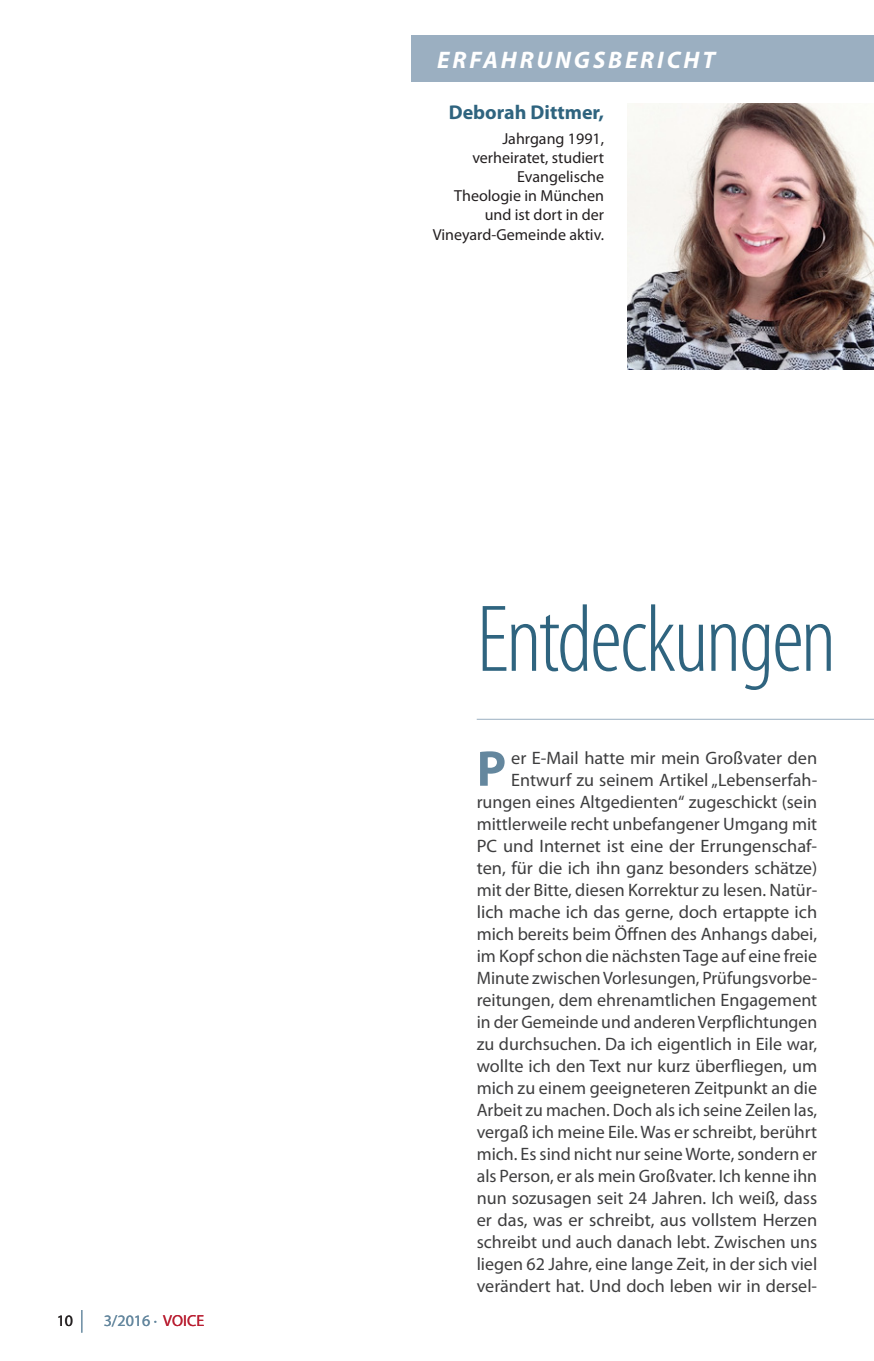
<style>
.page{position:relative;width:874px;height:1361px;background:#fff}
.page>*{position:absolute;margin:0;border:0;box-sizing:border-box;transform-origin:0 0}
.V-Titel-48{font:300 condensed 96px "Myriad Pro";letter-spacing:-.025em;color:#2f647f}
.V-Text-9-Initiale{font:700 50.6px "Myriad Pro";color:#64879e}
.V-Rubrik{font:italic 700 24px "Myriad Pro";letter-spacing:.12em;color:#fff}
.Autorenname_Steckbri{font:700 20px "Myriad Pro";color:#2f647f}
.V-Text-9-Initiale-2{font:18px/22px "Myriad Pro";color:#3e3e3f;text-align:right}
.V09_-_Steckbrief_-_9{font:16px "Myriad Pro";color:#231f20}
.t1{font:16px "Myriad Pro";color:#64879e}
.s1{color:#b91f32}
</style>
<div class="page">
<div style="left:411px;top:35px;width:462px;height:47px;background:#9bafc1"></div>
<img style="left:627px;top:104px;width:246px;height:266px">
<svg style="left:81px;top:1310px;width:1px;height:22px"></svg>
<hr style="left:476px;top:719px;width:397px;height:1px;background:#9bafc1">
<p class="V09_-_Steckbrief_-_9" style="left:57px;top:1311px;width:18px">10</p>
<p class="t1" style="left:104px;top:1311px;width:102px">3/2016 · <span class="s1">VOICE</span></p>
<p class="V-Rubrik" style="left:437px;top:44px;width:279px">ERFAHRUNGSBERICHT</p>
<p class="Autorenname_Steckbri" style="left:448px;top:99px;width:157px">Deborah Dittmer,</p>
<p class="V09_-_Steckbrief_-_9" style="left:502px;top:128px;width:103px">Jahrgang 1991,</p>
<p class="V09_-_Steckbrief_-_9" style="left:472px;top:148px;width:133px">verheiratet, studiert</p>
<p class="V09_-_Steckbrief_-_9" style="left:517px;top:167px;width:88px">Evangelische</p>
<p class="V09_-_Steckbrief_-_9" style="left:454px;top:186px;width:151px">Theologie in München</p>
<p class="V09_-_Steckbrief_-_9" style="left:484px;top:205px;width:121px">und ist dort in der</p>
<p class="V09_-_Steckbrief_-_9" style="left:432px;top:224px;width:173px">Vineyard-Gemeinde aktiv.</p>
<p class="V-Titel-48" style="left:476px;top:582px;width:361px">Entdeckungen</p>
<p class="V-Text-9-Initiale-2" style="left:476px;top:746px;width:342px">er E-Mail hatte mir mein Großvater den Entwurf zu seinem Artikel „Lebenserfah&shy;rungen eines Altgedienten“ zugeschickt (sein mittlerweile recht unbefangener Umgang mit PC und Internet ist eine der Errungenschaf&shy;ten, für die ich ihn ganz besonders schätze) mit der Bitte, diesen Korrektur zu lesen. Natür&shy;lich mache ich das gerne, doch ertappte ich mich bereits beim Öffnen des Anhangs dabei, im Kopf schon die nächsten Tage auf eine freie Minute zwischen Vorlesungen, Prüfungsvorbe&shy;reitungen, dem ehrenamtlichen Engagement in der Gemeinde und anderen Verpflichtungen zu durchsuchen. Da ich eigentlich in Eile war, wollte ich den Text nur kurz überfliegen, um mich zu einem geeigneteren Zeitpunkt an die Arbeit zu machen. Doch als ich seine Zeilen las, vergaß ich meine Eile. Was er schreibt, berührt mich. Es sind nicht nur seine Worte, sondern er als Person, er als mein Großvater. Ich kenne ihn nun sozusagen seit 24 Jahren. Ich weiß, dass er das, was er schreibt, aus vollstem Herzen schreibt und auch danach lebt. Zwischen uns liegen 62 Jahre, eine lange Zeit, in der sich viel verändert hat. Und doch leben wir in dersel-</p>
<p class="V-Text-9-Initiale" style="left:476px;top:735px;width:31px">P</p>
</div>
